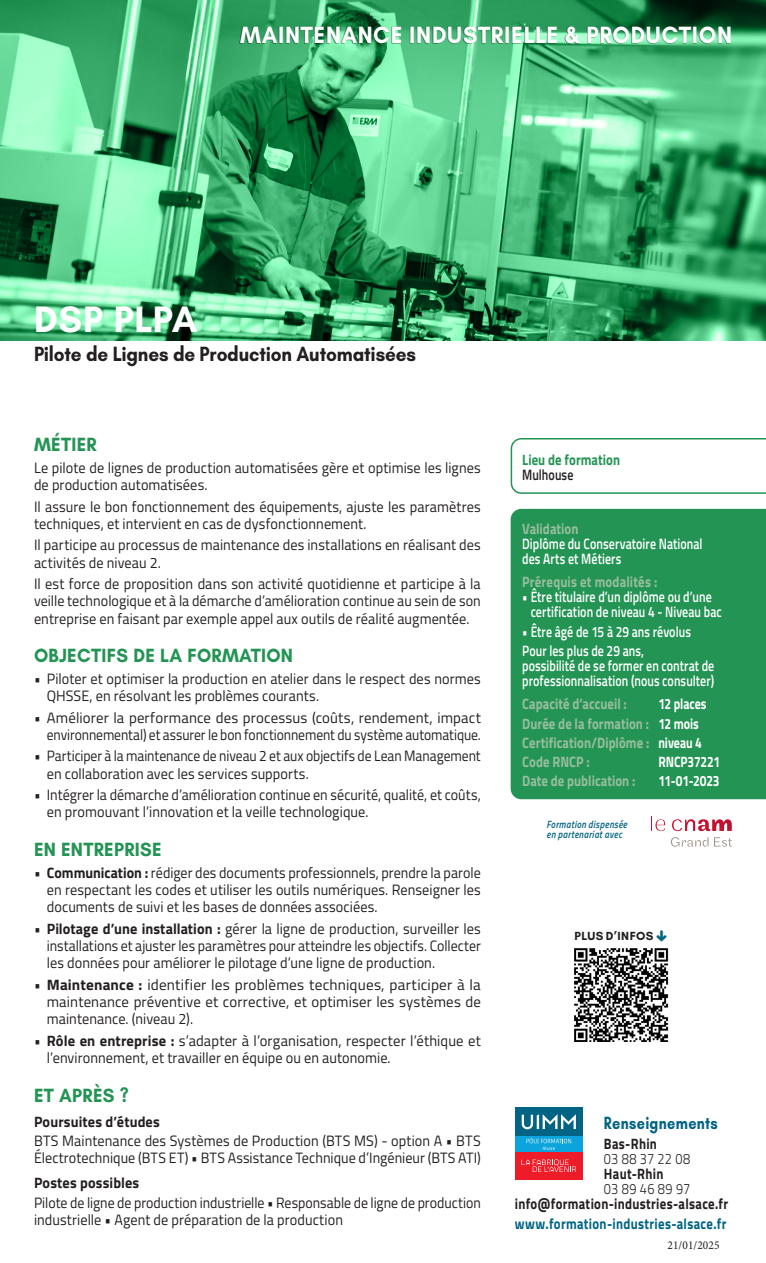
<style>
.page{position:relative;width:766px;height:1263px;background:#fff}
.page>*{position:absolute;margin:0;border:0;box-sizing:border-box;transform-origin:0 0}
.TITRES_BLANCS_FORMAT{font:700 37.5px "Glacial Indifference";letter-spacing:.015em;color:#fff}
.t1{font:700 24px "Glacial Indifference";letter-spacing:.03em;color:#fff;scale:.95 1}
.Nom_de_la_spécialité{font:700 21px "Glacial Indifference";letter-spacing:-.01em;color:#231f20;scale:.9 1}
.Titres_Rubriques_-_M{font:700 19.5px "Glacial Indifference";letter-spacing:.015em;color:#239454;scale:.95 1}
.t2{font:700 18px "Glacial Indifference";letter-spacing:.02em;color:#016484;scale:.8 1}
.textes_courants_fich{font:15px/17.2px "Titillium";letter-spacing:.005em;color:#231f20;scale:.95 1}
.Textes_courants_Lieu{font:600 15px/15px "Titillium";letter-spacing:.005em;color:#fff;scale:.8 1}
.textes_courants_fich-2{font:15px/17.2px "Titillium";letter-spacing:.005em;color:#231f20;scale:.92 1}
.Lieu_et_validation{font:700 15px "Titillium";letter-spacing:.005em;color:#98be9d;scale:.85 1}
.Sous-titres_textes_c{font:700 15px "Titillium";letter-spacing:.02em;color:#231f20;scale:.85 1}
.t3{font:700 15px "Titillium";letter-spacing:.025em;color:#016484;scale:.85 1}
.Sous-titres_textes_c-2{font:700 15px "Titillium";letter-spacing:.02em;color:#231f20;scale:.95 1}
.Lieu_et_validation-2{font:700 15px "Titillium";letter-spacing:-.005em;color:#fff;scale:.8 1}
.Ligne_Prérequis_MI{font:700 15px "Titillium";letter-spacing:.015em;color:#98be9d;scale:.85 1}
.t4{font:300 15px "Titillium";letter-spacing:.03em;color:#231f20;scale:.85 1}
.Lieu_et_validation-3{font:700 15px "Titillium";letter-spacing:.005em;color:#239454;scale:.85 1}
.Textes_courants_Lieu-2{font:600 15px "Titillium";letter-spacing:.005em;color:#231f20;scale:.8 1}
.t5{font:700 12px "Glacial Indifference";letter-spacing:.03em;color:#231f20}
.t6{font:12px "Minion Pro";letter-spacing:.005em;color:#231f20;scale:.95 1}
.MÉTIER{font:italic 600 10.5px/10.5px "Titillium";letter-spacing:.04em;color:#016484;scale:.85 1}
.s1{font-weight:700}
.s2{color:#fff}
</style>
<div class="page">
<img style="left:0;top:0;width:765px;height:340px">
<svg style="left:651px;top:816px;width:14px;height:15px"></svg>
<svg style="left:672px;top:819px;width:59px;height:12px"></svg>
<svg style="left:670px;top:837px;width:61px;height:10px"></svg>
<div style="left:239px;top:27px;width:490px;height:17px;background:#000;opacity:.5"></div>
<div style="left:514px;top:1107px;width:68px;height:29px;background:#016484"></div>
<svg style="left:521px;top:1114px;width:54px;height:15px"></svg>
<div style="left:514px;top:1151px;width:68px;height:29px;background:#ee1c28"></div>
<svg style="left:521px;top:1159px;width:55px;height:13px"></svg>
<div style="left:514px;top:1136px;width:68px;height:15px;background:#0ca4dc"></div>
<svg style="left:526px;top:1138px;width:45px;height:12px"></svg>
<svg style="left:510px;top:438px;width:255px;height:56px"></svg>
<div style="left:510px;top:509px;width:255px;height:290px;background:#239454"></div>
<img style="left:574px;top:948px;width:94px;height:94px">
<h2 class="t1" style="left:240px;top:20px;width:519px">MAINTENANCE INDUSTRIELLE &amp; PRODUCTION</h2>
<p class="TITRES_BLANCS_FORMAT" style="left:34px;top:296px;width:165px">DSP PLPA</p>
<p class="Nom_de_la_spécialité" style="left:34px;top:341px;width:426px">Pilote de Lignes de Production Automatisées</p>
<p class="Titres_Rubriques_-_M" style="left:34px;top:433px;width:68px">MÉTIER</p>
<p class="textes_courants_fich" style="left:34px;top:458px;width:471px">Le pilote de lignes de production automatisées gère et optimise les lignes de production automatisées.</p>
<p class="textes_courants_fich" style="left:34px;top:497px;width:471px">Il assure le bon fonctionnement des équipements, ajuste les paramètres techniques, et intervient en cas de dysfonctionnement.</p>
<p class="textes_courants_fich" style="left:34px;top:536px;width:471px">Il participe au processus de maintenance des installations en réalisant des activités de niveau 2.</p>
<p class="textes_courants_fich" style="left:34px;top:574px;width:471px;text-align:justify">Il est force de proposition dans son activité quotidienne et participe à la veille technologique et à la démarche d’amélioration continue au sein de son entreprise en faisant par exemple appel aux outils de réalité augmentée.</p>
<p class="Titres_Rubriques_-_M" style="left:34px;top:644px;width:274px">OBJECTIFS DE LA FORMATION</p>
<p class="textes_courants_fich" style="left:47px;top:669px;width:458px;text-indent:-13px">• Piloter et optimiser la production en atelier dans le respect des normes<br>QHSSE, en résolvant les problèmes courants.</p>
<p class="textes_courants_fich" style="left:34px;top:708px;width:471px;text-align:right">• Améliorer la performance des processus (coûts, rendement, impact environnemental) et assurer le bon fonctionnement du système automatique.</p>
<p class="textes_courants_fich" style="left:47px;top:747px;width:458px;text-indent:-13px">• Participer à la maintenance de niveau 2 et aux objectifs de Lean Management en collaboration avec les services supports.</p>
<p class="textes_courants_fich" style="left:47px;top:785px;width:458px;text-indent:-13px">• Intégrer la démarche d’amélioration continue en sécurité, qualité, et coûts, en promouvant l’innovation et la veille technologique.</p>
<p class="Titres_Rubriques_-_M" style="left:34px;top:837px;width:136px">EN ENTREPRISE</p>
<p class="textes_courants_fich" style="left:47px;top:863px;width:458px;text-align:justify;text-indent:-13px">• <span class="s1">Communication :</span> rédiger des documents professionnels, prendre la parole en respectant les codes et utiliser les outils numériques. Renseigner les documents de suivi et les bases de données associées.</p>
<p class="textes_courants_fich" style="left:47px;top:919px;width:458px;text-align:justify;text-indent:-13px">• <span class="s1">Pilotage d’une installation :</span> gérer la ligne de production, surveiller les installations et ajuster les paramètres pour atteindre les objectifs. Collecter les données pour améliorer le pilotage d’une ligne de production.</p>
<p class="textes_courants_fich" style="left:47px;top:975px;width:458px;text-align:justify;text-indent:-13px">• <span class="s1">Maintenance :</span> identifier les problèmes techniques, participer à la maintenance préventive et corrective, et optimiser les systèmes de maintenance. (niveau 2).</p>
<p class="textes_courants_fich" style="left:47px;top:1031px;width:458px;text-indent:-13px">• <span class="s1">Rôle en entreprise :</span> s’adapter à l’organisation, respecter l’éthique et l’environnement, et travailler en équipe ou en autonomie.</p>
<p class="Titres_Rubriques_-_M" style="left:34px;top:1083px;width:101px">ET APRÈS ?</p>
<p class="Sous-titres_textes_c-2" style="left:34px;top:1110px;width:134px">Poursuites d’études</p>
<p class="textes_courants_fich" style="left:34px;top:1131px;width:472px">BTS Maintenance des Systèmes de Production (BTS MS) - option A • BTS<br>Électrotechnique (BTS ET) • BTS Assistance Technique d’Ingénieur (BTS ATI)</p>
<p class="Sous-titres_textes_c-2" style="left:34px;top:1171px;width:112px">Postes possibles</p>
<p class="textes_courants_fich-2" style="left:34px;top:1193px;width:487px">Pilote de ligne de production industrielle • Responsable de ligne de production industrielle • Agent de préparation de la production</p>
<p class="Lieu_et_validation-3" style="left:522px;top:448px;width:117px">Lieu de formation</p>
<p class="Textes_courants_Lieu-2" style="left:522px;top:463px;width:66px">Mulhouse</p>
<p class="Lieu_et_validation" style="left:522px;top:517px;width:68px">Validation</p>
<p class="Textes_courants_Lieu" style="left:522px;top:535px;width:227px">Diplôme du Conservatoire National des Arts et Métiers</p>
<p class="Ligne_Prérequis_MI" style="left:522px;top:571px;width:160px">Prérequis et modalités :</p>
<p class="Textes_courants_Lieu" style="left:530px;top:589px;width:240px;text-indent:-9px">• Être titulaire d’un diplôme ou d’une certification de niveau 4 - Niveau bac</p>
<p class="Textes_courants_Lieu" style="left:522px;top:623px;width:212px">• Être âgé de 15 à 29 ans révolus</p>
<p class="Textes_courants_Lieu" style="left:522px;top:642px;width:242px">Pour les plus de 29 ans,<br>possibilité de se former en contrat de professionnalisation (nous consulter)</p>
<p class="Lieu_et_validation" style="left:522px;top:693px;width:125px">Capacité d’accueil :</p>
<p class="Lieu_et_validation-2" style="left:658px;top:693px;width:62px">12 places</p>
<p class="Lieu_et_validation" style="left:522px;top:712px;width:209px">Durée de la formation : <span class="s2">12 mois</span></p>
<p class="Lieu_et_validation" style="left:522px;top:731px;width:213px">Certification/Diplôme : <span class="s2">niveau 4</span></p>
<p class="Lieu_et_validation" style="left:522px;top:750px;width:81px">Code RNCP :</p>
<p class="Lieu_et_validation-2" style="left:658px;top:750px;width:79px">RNCP37221</p>
<p class="Lieu_et_validation" style="left:522px;top:770px;width:135px">Date de publication :</p>
<p class="Lieu_et_validation-2" style="left:658px;top:770px;width:78px">11-01-2023</p>
<p class="MÉTIER" style="left:546px;top:818px;width:96px">Formation dispensée en partenariat avec</p>
<p class="t5" style="left:574px;top:928px;width:80px">PLUS D’INFOS</p>
<p class="t2" style="left:603px;top:1112px;width:144px">Renseignements</p>
<p class="Sous-titres_textes_c" style="left:603px;top:1132px;width:64px">Bas-Rhin</p>
<p class="t4" style="left:603px;top:1147px;width:103px">03 88 37 22 08</p>
<p class="Sous-titres_textes_c" style="left:603px;top:1162px;width:71px">Haut-Rhin</p>
<p class="t4" style="left:603px;top:1177px;width:103px">03 89 46 89 97</p>
<p class="Sous-titres_textes_c" style="left:514px;top:1192px;width:252px">info@formation-industries-alsace.fr</p>
<p class="t3" style="left:514px;top:1212px;width:250px">www.formation-industries-alsace.fr</p>
<p class="t6" style="left:667px;top:1237px;width:56px">21/01/2025</p>
</div>
